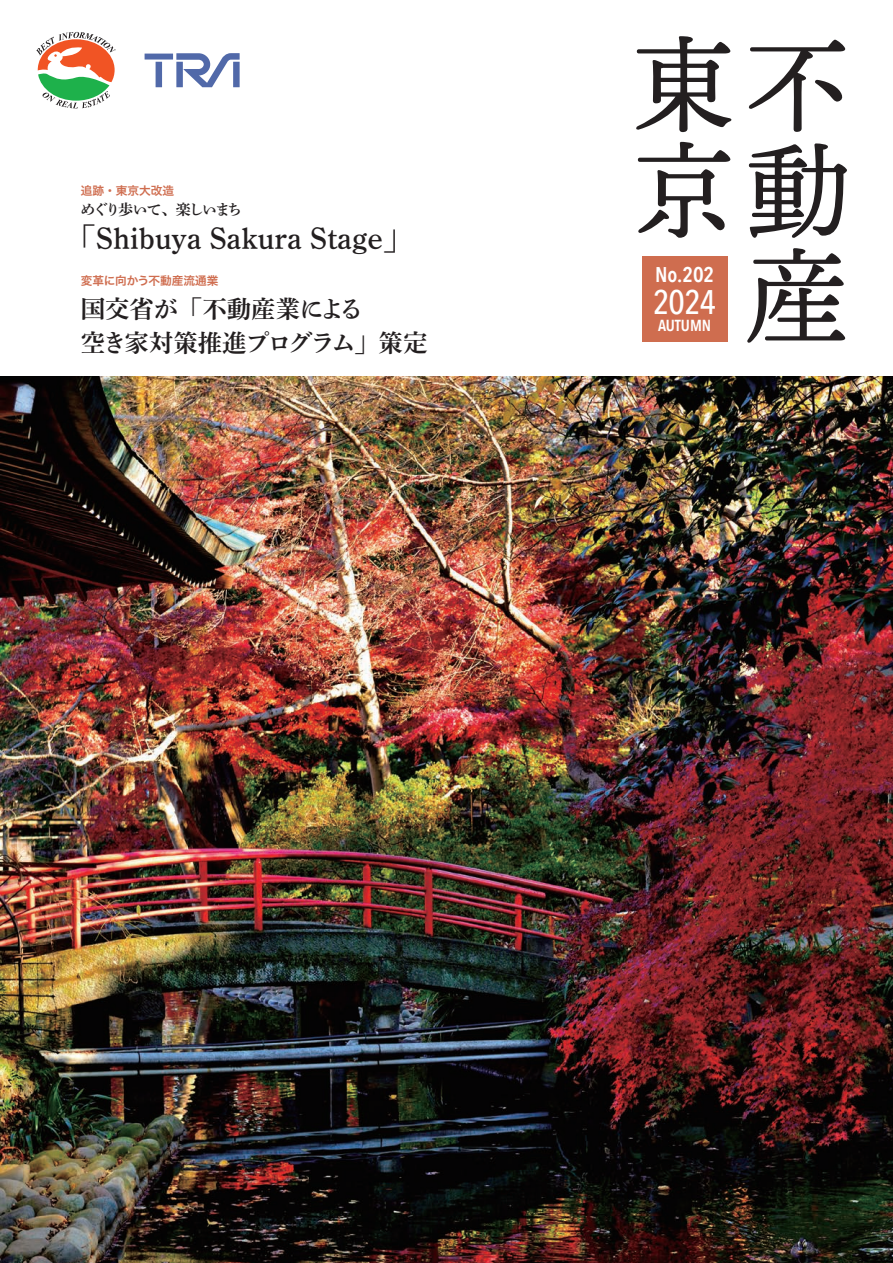
<style>
.page{position:relative;width:893px;height:1263px;background:#fff}
.page>*{position:absolute;margin:0;border:0;box-sizing:border-box;transform-origin:0 0}
.t1{font:500 34.05px "Avenir Next Condensed";color:#fff}
.t2{font:30.3px "Shuei Min Pr 6 B";color:#231f20}
.t3{font:24.45px/34px "Shuei Min Pr 6 B";letter-spacing:-.01em;color:#231f20}
.t4{font:600 21.3px "Avenir Next Condensed";color:#fff}
.t5{font:600 15.9px "Avenir Next Condensed";color:#fff}
.t6{font:14.85px "Shuei Min Pr 6 B";letter-spacing:-.12em;color:#231f20}
.t7{font:11.7px "Hira Kaku Pro W6";color:#cf6d4f}
</style>
<div class="page">
<img style="left:0;top:376px;width:893px;height:887px">
<div style="left:145px;top:54px;width:28px;height:6px;background:#5169a9"></div>
<div style="left:156px;top:62px;width:6px;height:25px;background:#5169a9"></div>
<svg style="left:176px;top:53px;width:64px;height:34px"></svg>
<svg style="left:36px;top:32px;width:80px;height:76px"></svg>
<div style="left:642px;top:256px;width:85px;height:85px;background:#cf6d4f"></div>
<svg style="left:636px;top:36px;width:96px;height:202px"></svg>
<svg style="left:747px;top:40px;width:100px;height:303px"></svg>
<p class="t7" style="left:81px;top:180px;width:95px">追跡・東京大改造</p>
<p class="t6" style="left:80px;top:201px;width:163px">めぐり歩いて、楽しいまち</p>
<p class="t2" style="left:66px;top:222px;width:349px">「Shibuya Sakura Stage」</p>
<p class="t7" style="left:81px;top:270px;width:139px">変革に向かう不動産流通業</p>
<p class="t3" style="left:81px;top:292px;width:348px">国交省が「不動産業による<br>空き家対策推進プログラム」策定</p>
<p class="t4" style="left:655px;top:256px;width:61px">No.202</p>
<p class="t5" style="left:658px;top:312px;width:55px">AUTUMN</p>
<h1 class="t1" style="left:653px;top:281px;width:65px">2024</h1>
</div>
